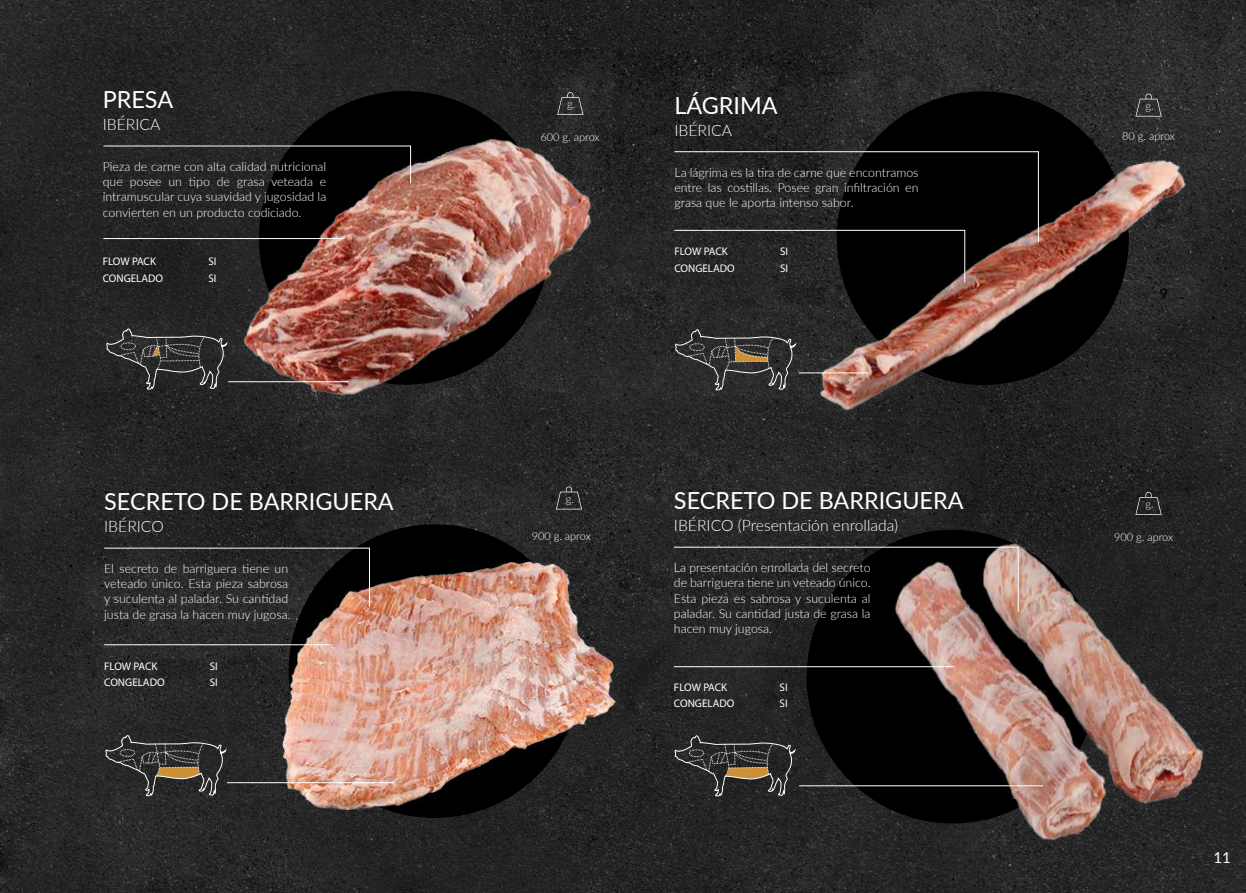
<style>
.page{position:relative;width:1246px;height:893px;background:#fff}
.page>*{position:absolute;margin:0;border:0;box-sizing:border-box;transform-origin:0 0}
.t1{font:23.55px "Lato";color:#fff}
.t2{font:300 15.75px "Lato";color:#fff}
.t3{font:15px "Lato";color:#fff}
.t4{font:15px "Lato";color:#000}
.t5{font:300 12.45px/15.3px "Lato";color:#fff;text-align:justify}
.t6{font:11.1px "Myriad Pro";color:#fff}
.t7{font:300 11.1px "Lato";color:#fff}
</style>
<div class="page">
<img style="left:0;top:0;width:1246px;height:893px">
<img style="left:195px;top:504px;width:493px;height:340px">
<svg style="left:104px;top:548px;width:266px;height:59px;background:#2b2929"></svg>
<hr style="left:104px;top:644px;width:228px;height:1px;background:#fff">
<hr style="left:227px;top:782px;width:168px;height:1px;background:#fff">
<svg style="left:556px;top:486px;width:26px;height:23px"></svg>
<svg style="left:106px;top:735px;width:121px;height:61px;background:#403d39"></svg>
<img style="left:709px;top:49px;width:537px;height:435px">
<svg style="left:723px;top:151px;width:316px;height:132px;background:#1c1716"></svg>
<svg style="left:1098px;top:81px;width:7px;height:2px"></svg>
<svg style="left:1135px;top:93px;width:27px;height:24px"></svg>
<svg style="left:723px;top:329px;width:73px;height:61px;background:#44423e"></svg>
<hr style="left:799px;top:373px;width:70px;height:1px;background:#fff">
<img style="left:122px;top:36px;width:601px;height:444px">
<svg style="left:103px;top:146px;width:308px;height:38px;background:#1e1c1c"></svg>
<hr style="left:103px;top:238px;width:241px;height:1px;background:#fff">
<hr style="left:228px;top:381px;width:120px;height:1px;background:#fff">
<svg style="left:522px;top:70px;width:11px;height:6px"></svg>
<svg style="left:557px;top:92px;width:26px;height:23px"></svg>
<svg style="left:107px;top:328px;width:121px;height:61px;background:#383838"></svg>
<svg style="left:674px;top:735px;width:122px;height:61px;background:#3e3b37"></svg>
<img style="left:799px;top:439px;width:447px;height:454px">
<hr style="left:799px;top:785px;width:244px;height:1px;background:#fff">
<svg style="left:674px;top:547px;width:344px;height:65px;background:#3d3532"></svg>
<hr style="left:674px;top:666px;width:280px;height:1px;background:#fff">
<svg style="left:1135px;top:492px;width:26px;height:23px"></svg>
<h1 class="t1" style="left:103px;top:83px;width:72px">PRESA</h1>
<p class="t2" style="left:103px;top:113px;width:59px">IBÉRICA</p>
<p class="t5" style="left:103px;top:158px;width:225px">Pieza de carne con alta calidad nutricional que posee un tipo de grasa veteada e intramuscular cuya suavidad y jugosidad la convierten en un producto codiciado.</p>
<p class="t6" style="left:103px;top:254px;width:55px">FLOW PACK</p>
<p class="t6" style="left:208px;top:254px;width:10px">SI</p>
<p class="t6" style="left:103px;top:271px;width:62px">CONGELADO</p>
<p class="t6" style="left:208px;top:271px;width:10px">SI</p>
<h1 class="t1" style="left:104px;top:485px;width:291px">SECRETO DE BARRIGUERA</h1>
<p class="t2" style="left:104px;top:515px;width:61px">IBÉRICO</p>
<p class="t5" style="left:104px;top:560px;width:188px;text-align:left">El secreto de barriguera tiene un veteado único. Esta pieza sabrosa y suculenta al paladar. Su cantidad justa de grasa la hacen muy jugosa.</p>
<p class="t6" style="left:104px;top:659px;width:55px">FLOW PACK</p>
<p class="t6" style="left:210px;top:659px;width:10px">SI</p>
<p class="t6" style="left:104px;top:675px;width:62px">CONGELADO</p>
<p class="t6" style="left:210px;top:675px;width:10px">SI</p>
<p class="t7" style="left:567px;top:96px;width:10px">g.</p>
<p class="t7" style="left:541px;top:129px;width:61px">600 g. aprox</p>
<h1 class="t1" style="left:674px;top:88px;width:105px">LÁGRIMA</h1>
<p class="t2" style="left:674px;top:119px;width:59px">IBÉRICA</p>
<p class="t5" style="left:674px;top:164px;width:246px">La lágrima es la tira de carne que encontramos entre las costillas. Posee gran infiltración en grasa que le aporta intenso sabor.</p>
<p class="t6" style="left:674px;top:244px;width:55px">FLOW PACK</p>
<p class="t6" style="left:780px;top:244px;width:10px">SI</p>
<p class="t6" style="left:674px;top:261px;width:62px">CONGELADO</p>
<p class="t6" style="left:780px;top:261px;width:10px">SI</p>
<p class="t7" style="left:566px;top:491px;width:10px">g.</p>
<p class="t7" style="left:532px;top:528px;width:61px">900 g. aprox</p>
<h1 class="t1" style="left:674px;top:484px;width:291px">SECRETO DE BARRIGUERA</h1>
<p class="t2" style="left:674px;top:514px;width:226px">IBÉRICO (Presentación enrollada)</p>
<p class="t5" style="left:674px;top:559px;width:198px">La presentación enrollada del secreto de barriguera tiene un veteado único.<br>Esta pieza es sabrosa y suculenta al paladar. Su cantidad justa de grasa la hacen muy jugosa.</p>
<p class="t6" style="left:674px;top:680px;width:55px">FLOW PACK</p>
<p class="t6" style="left:779px;top:680px;width:10px">SI</p>
<p class="t6" style="left:674px;top:697px;width:62px">CONGELADO</p>
<p class="t6" style="left:779px;top:697px;width:10px">SI</p>
<p class="t7" style="left:1145px;top:98px;width:10px">g.</p>
<p class="t7" style="left:1122px;top:129px;width:54px">80 g. aprox</p>
<p class="t4" style="left:1159px;top:283px;width:10px">9</p>
<p class="t7" style="left:1145px;top:496px;width:10px">g.</p>
<p class="t7" style="left:1114px;top:529px;width:61px">900 g. aprox</p>
<p class="t3" style="left:1213px;top:846px;width:19px">11</p>
</div>
